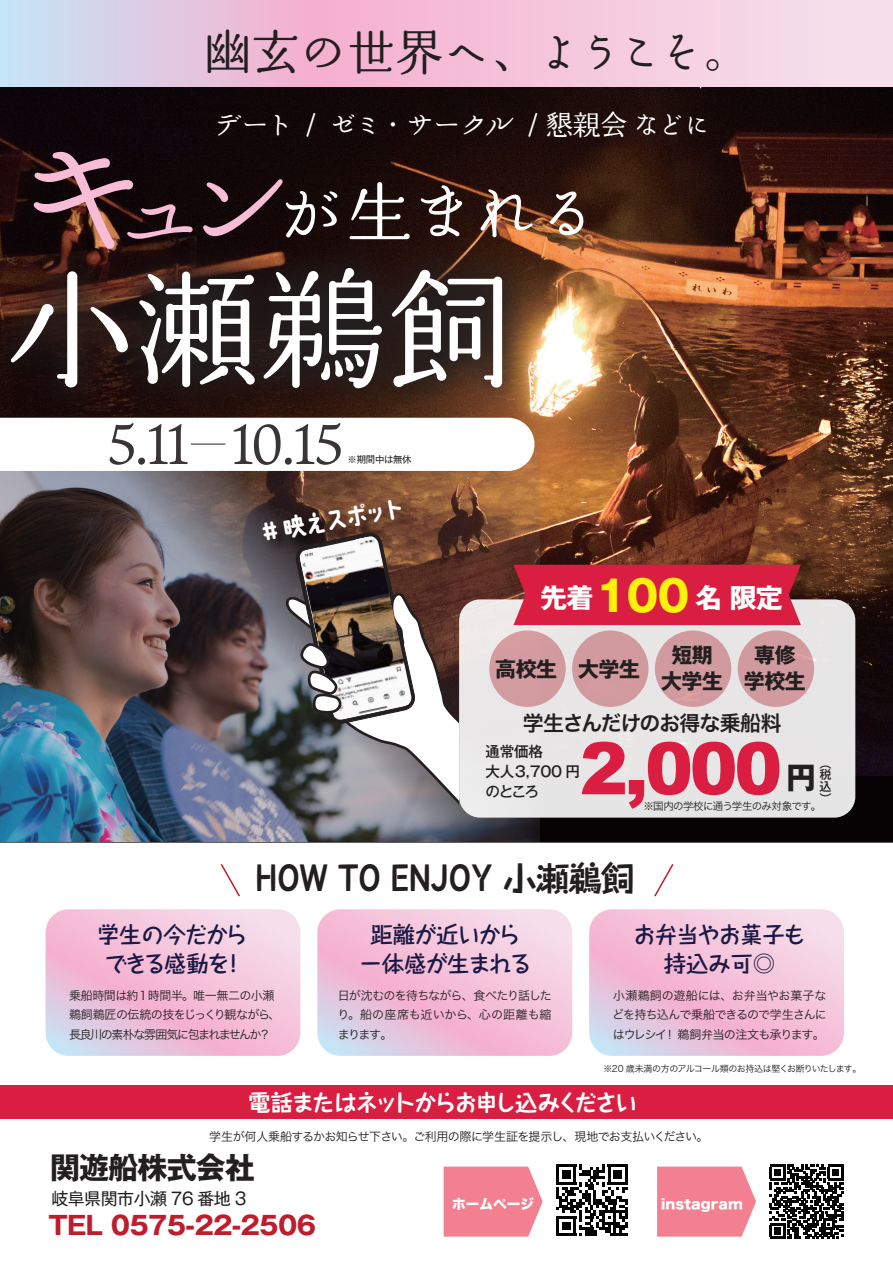
<style>
.page{position:relative;width:893px;height:1263px;background:#fff}
.page>*{position:absolute;margin:0;border:0;box-sizing:border-box;transform-origin:0 0}
.t1{font:129.3px "Kinuta Marumin Old Std N R";color:#fff}
.t2{font:900 72.3px "Arial";color:#da1e41}
.t3{font:68.1px "Kinuta Marumin Old Std N R";letter-spacing:-.075em;color:#fff}
.t4{font:56.25px "Ten Mincho";color:#231f20}
.t5{font:48.9px "Kinuta Marumin Old Std N R";letter-spacing:-.035em;color:#231f20}
.t6{font:700 33.6px "Taka Hand Std";letter-spacing:-.025em;color:#231f20}
.t7{font:700 30px "Gothic MB101 Pro";color:#231f20}
.t8{font:700 29.85px "Gothic MB101 Pro";letter-spacing:-.025em;color:#231f20}
.t9{font:27.75px "Kinuta Marumin Old Std N R";letter-spacing:-.045em;color:#fff}
.t10{font:700 26.85px "Gothic MB101 Pro";color:#fff}
.t11{font:700 25.5px "Gothic MB101 Pro";letter-spacing:-.025em;color:#be1d2c}
.t12{font:24px "AB kokoro no 3";color:#fff}
.t13{font:700 22.5px/28.5px "Taka Hand Std De";letter-spacing:-.055em;color:#1a1844;text-align:center}
.t14{font:700 22.5px "Taka Hand Std";letter-spacing:-.09em;color:#fff}
.t15{font:700 21px/25.5px "Gothic MB101 Pro";letter-spacing:-.025em;color:#231f20;text-align:center}
.t16{font:21px "Hiragino Sans W6";letter-spacing:-.055em;color:#231f20}
.t17{font:16.95px "Gothic MB101 Pro";letter-spacing:-.025em;color:#231f20}
.t18{font:500 14.55px/19.8px "Gothic MB101 Pro";letter-spacing:-.025em;color:#231f20}
.t19{font:13.5px "Hira Kaku Std W8";letter-spacing:.01em;color:#fff}
.t20{font:12px/19.5px "Hiragino Sans W3";letter-spacing:-.055em;color:#231f20;text-align:justify}
.t21{font:12px/19.5px "Hiragino Sans W3";letter-spacing:-.075em;color:#231f20}
.t22{font:500 12px/11.7px "Gothic MB101 Pro";color:#231f20;text-align:justify}
.t23{font:10.5px "Hiragino Sans W3";letter-spacing:-.055em;color:#231f20}
.t24{font:9.45px "Gothic MB101 Pro";letter-spacing:-.025em;color:#231f20}
.t25{font:9px "Hiragino Sans W3";letter-spacing:-.04em;color:#231f20}
.s1{font-size:143.1px;color:#f7bdd7}
.s2{font-size:100.35px;color:#f7bdd7}
.s3{font-size:113.1px;color:#f7bdd7}
.s4{font-size:42.45px;color:#fff109}
</style>
<div class="page">
<div style="left:0;top:1085px;width:893px;height:33px;background:#da1e41"></div>
<svg style="left:0;top:775px;width:893px;height:68px;background:#0e0a0b"></svg>
<img style="left:0;top:86px;width:893px;height:689px">
<svg style="left:46px;top:909px;width:254px;height:147px;background:#f0c4dc"></svg>
<svg style="left:317px;top:909px;width:255px;height:147px;background:#f0c5dc"></svg>
<svg style="left:589px;top:909px;width:255px;height:147px;background:#f0c5dc"></svg>
<svg style="left:220px;top:864px;width:20px;height:33px"></svg>
<svg style="left:654px;top:864px;width:20px;height:33px"></svg>
<img style="left:0;top:475px;width:539px;height:367px">
<img style="left:0;top:203px;width:572px;height:272px">
<svg style="left:0;top:0;width:893px;height:86px;background:#eccadf"></svg>
<svg style="left:0;top:418px;width:534px;height:53px"></svg>
<hr style="left:191px;top:444px;width:34px;height:1px;background:#231f20">
<img style="left:250px;top:486px;width:180px;height:86px">
<div style="left:459px;top:599px;width:396px;height:219px;background:#e7e6e6;border-radius:21px"></div>
<div style="left:513px;top:565px;width:288px;height:60px;background:#da1e41"></div>
<div style="left:489px;top:630px;width:77px;height:77px;background:#d29ba0;border-radius:50%"></div>
<div style="left:572px;top:630px;width:76px;height:77px;background:#d19a9f;border-radius:50%"></div>
<div style="left:655px;top:630px;width:76px;height:77px;background:#d19a9f;border-radius:50%"></div>
<div style="left:738px;top:630px;width:76px;height:77px;background:#d19a9f;border-radius:50%"></div>
<svg style="left:284px;top:532px;width:174px;height:280px"></svg>
<svg style="left:444px;top:1166px;width:99px;height:70px;background:#f38a9a"></svg>
<svg style="left:556px;top:1164px;width:72px;height:72px"></svg>
<hr style="left:611px;top:1233px;width:17px;height:3px;background:#030303">
<svg style="left:657px;top:1166px;width:99px;height:70px;background:#f38a99"></svg>
<svg style="left:770px;top:1165px;width:73px;height:74px"></svg>
<h3 class="t5" style="left:203px;top:25px;width:548px">幽玄の世界へ、ようこそ。</h3>
<h3 class="t9" style="left:214px;top:109px;width:498px">デート / ゼミ・サークル / 懇親会 などに</h3>
<h3 class="t3" style="left:12px;top:175px;width:591px"><span class="s1">キ</span><span class="s2">ュ</span><span class="s3">ン</span>が生まれる</h3>
<h1 class="t1" style="left:6px;top:258px;width:510px">小瀬鵜飼</h1>
<h3 class="t4" style="left:93px;top:412px;width:253px">５.11 10.15</h3>
<p class="t24" style="left:347px;top:451px;width:66px">※期間中は無休</p>
<h3 class="t12" style="left:259px;top:520px;width:148px;rotate:-10deg"># 映えスポット</h3>
<h3 class="t10" style="left:540px;top:575px;width:244px">先着<span class="s4">100</span> 名 限定</h3>
<h3 class="t15" style="left:495px;top:653px;width:146px">高校生 大学生</h3>
<h3 class="t15" style="left:661px;top:640px;width:63px">短期大学生</h3>
<h3 class="t15" style="left:744px;top:640px;width:63px">専修学校生</h3>
<h3 class="t16" style="left:523px;top:704px;width:260px">学生さんだけのお得な乗船料</h3>
<h2 class="t2" style="left:580px;top:716px;width:204px">2,000</h2>
<p class="t18" style="left:486px;top:740px;width:96px">通常価格<br>大人3,700 円のところ</p>
<h3 class="t7" style="left:786px;top:753px;width:32px">円</h3>
<p class="t22" style="left:819px;top:756px;width:13px">（税込）</p>
<p class="t23" style="left:643px;top:796px;width:179px">※国内の学校に通う学生のみ対象です。</p>
<h3 class="t6" style="left:255px;top:855px;width:381px">HOW TO ENJOY 小瀬鵜飼</h3>
<h3 class="t13" style="left:359px;top:918px;width:174px">距離が近いから一体感が生まれる</h3>
<p class="t20" style="left:337px;top:985px;width:216px">日が沈むのを待ちながら、食べたり話したり。船の座席も近いから、心の距離も縮まります。</p>
<h3 class="t13" style="left:97px;top:918px;width:152px">学生の今だからできる感動を！</h3>
<p class="t21" style="left:69px;top:985px;width:213px">乗船時間は約１時間半。唯一無二の小瀬鵜飼鵜匠の伝統の技をじっくり観ながら、長良川の素朴な雰囲気に包まれませんか？</p>
<h3 class="t13" style="left:633px;top:918px;width:174px">お弁当やお菓子も持込み可◎</h3>
<p class="t20" style="left:612px;top:985px;width:216px">小瀬鵜飼の遊船には、お弁当やお菓子などを持ち込んで乗船できるので学生さんにはウレシイ！ 鵜飼弁当の注文も承ります。</p>
<p class="t25" style="left:603px;top:1060px;width:259px">※20 歳未満の方のアルコール類のお持込は堅くお断りいたします。</p>
<h3 class="t14" style="left:248px;top:1087px;width:391px">電話またはネットからお申し込みください</h3>
<p class="t20" style="left:209px;top:1125px;width:501px">学生が何人乗船するかお知らせ下さい。ご利用の際に学生証を提示し、現地でお支払いください。</p>
<h3 class="t8" style="left:50px;top:1143px;width:206px">関遊船株式会社</h3>
<h3 class="t17" style="left:51px;top:1185px;width:196px">岐阜県関市小瀬 76 番地 3</h3>
<h3 class="t11" style="left:49px;top:1204px;width:269px">TEL 0575-22-2506</h3>
<p class="t19" style="left:452px;top:1196px;width:83px">ホームページ</p>
<p class="t19" style="left:661px;top:1196px;width:83px">INSTAGRAM</p>
</div>
